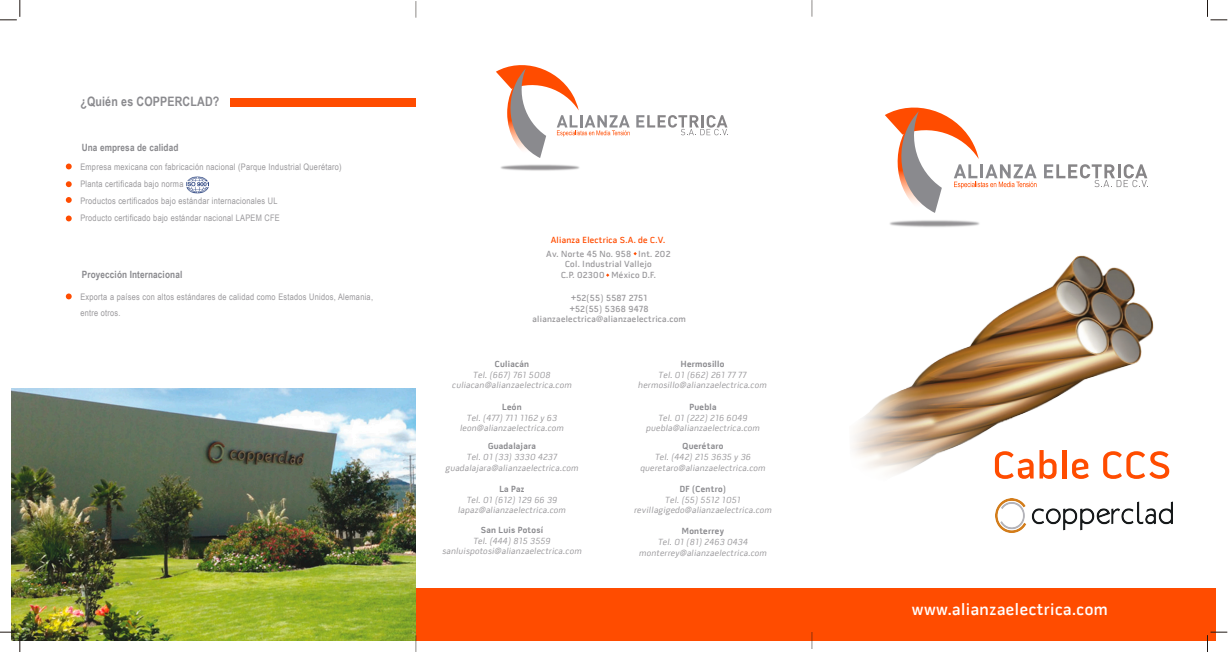
<style>
.page{position:relative;width:1230px;height:652px;background:#fff}
.page>*{position:absolute;margin:0;border:0;box-sizing:border-box;transform-origin:0 0}
.t1{font:600 17px "Pill Gothic 600 mg";letter-spacing:.03em;color:#fff}
.t2{font:700 13px "Arial Narrow";letter-spacing:.015em;color:#8a8a8e}
.t3{font:700 10px "Arial Narrow";letter-spacing:.015em;color:#8a8a8e}
.t4{font:italic 9px/10.8px "Pill Gothic 600 mg";letter-spacing:.03em;color:#99989b;text-align:center}
.t5{font:9px/17px "Arial Narrow";letter-spacing:.03em;color:#99989b}
.t6{font:600 9px/10.8px "Pill Gothic 600 mg";letter-spacing:.03em;color:#99989b;text-align:center}
.t7{font:700 9px "Pill Gothic 600 mg";letter-spacing:.03em;color:#8a8a8e}
.t8{font:600 9px "Pill Gothic 600 mg";letter-spacing:.03em;color:#ff4c00}
</style>
<div class="page">
<div style="left:416px;top:588px;width:800px;height:53px;background:#ff4c00"></div>
<div style="left:230px;top:98px;width:186px;height:8px;background:#ff4c00"></div>
<img style="left:853px;top:255px;width:301px;height:244px">
<svg style="left:995px;top:451px;width:38px;height:28px"></svg>
<svg style="left:1039px;top:450px;width:17px;height:29px"></svg>
<hr style="left:1062px;top:450px;width:4px;height:28px;background:#ff4c00">
<svg style="left:1072px;top:458px;width:17px;height:21px"></svg>
<svg style="left:1103px;top:451px;width:66px;height:28px"></svg>
<img style="left:995px;top:499px;width:177px;height:33px">
<svg style="left:66px;top:163px;width:6px;height:6px"></svg>
<svg style="left:66px;top:181px;width:6px;height:6px"></svg>
<svg style="left:66px;top:197px;width:6px;height:6px"></svg>
<svg style="left:66px;top:215px;width:6px;height:6px"></svg>
<svg style="left:66px;top:293px;width:6px;height:6px"></svg>
<img style="left:11px;top:388px;width:405px;height:253px">
<img style="left:187px;top:176px;width:22px;height:18px">
<svg style="left:1044px;top:164px;width:104px;height:23px"></svg>
<svg style="left:885px;top:107px;width:151px;height:97px"></svg>
<img style="left:889px;top:204px;width:91px;height:23px">
<svg style="left:636px;top:115px;width:92px;height:20px"></svg>
<svg style="left:496px;top:65px;width:134px;height:85px"></svg>
<img style="left:500px;top:150px;width:80px;height:21px">
<svg style="left:0;top:0;width:21px;height:21px"></svg>
<svg style="left:1207px;top:0;width:20px;height:21px"></svg>
<svg style="left:1207px;top:632px;width:20px;height:20px"></svg>
<svg style="left:0;top:632px;width:21px;height:20px"></svg>
<svg style="left:416px;top:1px;width:1px;height:17px"></svg>
<svg style="left:812px;top:0;width:1px;height:17px"></svg>
<svg style="left:416px;top:635px;width:1px;height:17px"></svg>
<svg style="left:812px;top:632px;width:1px;height:17px"></svg>
<h2 class="t2" style="left:80px;top:91px;width:141px">¿Quién es COPPERCLAD?</h2>
<p class="t3" style="left:82px;top:140px;width:98px">Una empresa de calidad</p>
<p class="t5" style="left:80px;top:158px;width:263px">Empresa mexicana con fabricación nacional (Parque Industrial Querétaro)<br>Planta certificada bajo norma<br>Productos certificados bajo estándar internacionales UL<br>Producto certificado bajo estándar nacional LAPEM CFE</p>
<p class="t3" style="left:82px;top:267px;width:102px">Proyección Internacional</p>
<p class="t5" style="left:80px;top:288px;width:294px;line-height:16px">Exporta a países con altos estándares de calidad como Estados Unidos, Alemania, entre otros.</p>
<p class="t8" style="left:551px;top:235px;width:116px">Alianza Electrica S.A. de C.V.</p>
<p class="t6" style="left:546px;top:248px;width:126px">Av. Norte 45 No. 958 Int. 202<br>Col. Industrial Vallejo<br>C.P. 02300 México D.F.</p>
<p class="t6" style="left:533px;top:292px;width:155px">+52(55) 5587 2751<br>+52(55) 5368 9478 alianzaelectrica@alianzaelectrica.com</p>
<p class="t7" style="left:495px;top:358px;width:36px">Culiacán</p>
<p class="t4" style="left:452px;top:369px;width:121px">Tel. (667) 761 5008 culiacan@alianzaelectrica.com</p>
<p class="t7" style="left:681px;top:358px;width:45px">Hermosillo</p>
<p class="t4" style="left:638px;top:369px;width:130px">Tel. 01 (662) 261 77 77 hermosillo@alianzaelectrica.com</p>
<p class="t7" style="left:502px;top:401px;width:21px">León</p>
<p class="t4" style="left:460px;top:412px;width:105px">Tel. (477) 711 1162 y 63 leon@alianzaelectrica.com</p>
<p class="t7" style="left:689px;top:401px;width:29px">Puebla</p>
<p class="t4" style="left:646px;top:412px;width:115px">Tel. 01 (222) 216 6049 puebla@alianzaelectrica.com</p>
<p class="t7" style="left:488px;top:440px;width:49px">Guadalajara</p>
<p class="t4" style="left:445px;top:451px;width:134px">Tel. 01 (33) 3330 4237 guadalajara@alianzaelectrica.com</p>
<p class="t7" style="left:683px;top:440px;width:42px">Querétaro</p>
<p class="t4" style="left:640px;top:451px;width:126px">Tel. (442) 215 3635 y 36 queretaro@alianzaelectrica.com</p>
<p class="t7" style="left:499px;top:483px;width:27px">La Paz</p>
<p class="t4" style="left:458px;top:494px;width:109px">Tel. 01 (612) 129 66 39 lapaz@alianzaelectrica.com</p>
<p class="t7" style="left:481px;top:524px;width:64px">San Luis Potosí</p>
<p class="t4" style="left:442px;top:535px;width:141px">Tel. (444) 815 3559 sanluispotosi@alianzaelectrica.com</p>
<p class="t7" style="left:680px;top:483px;width:48px">DF (Centro)</p>
<p class="t4" style="left:634px;top:494px;width:139px">Tel. (55) 5512 1051 revillagigedo@alianzaelectrica.com</p>
<p class="t7" style="left:682px;top:525px;width:44px">Monterrey</p>
<p class="t4" style="left:639px;top:536px;width:129px">Tel. 01 (81) 2463 0434 monterrey@alianzaelectrica.com</p>
<h1 class="t1" style="left:912px;top:599px;width:198px">www.alianzaelectrica.com</h1>
</div>
